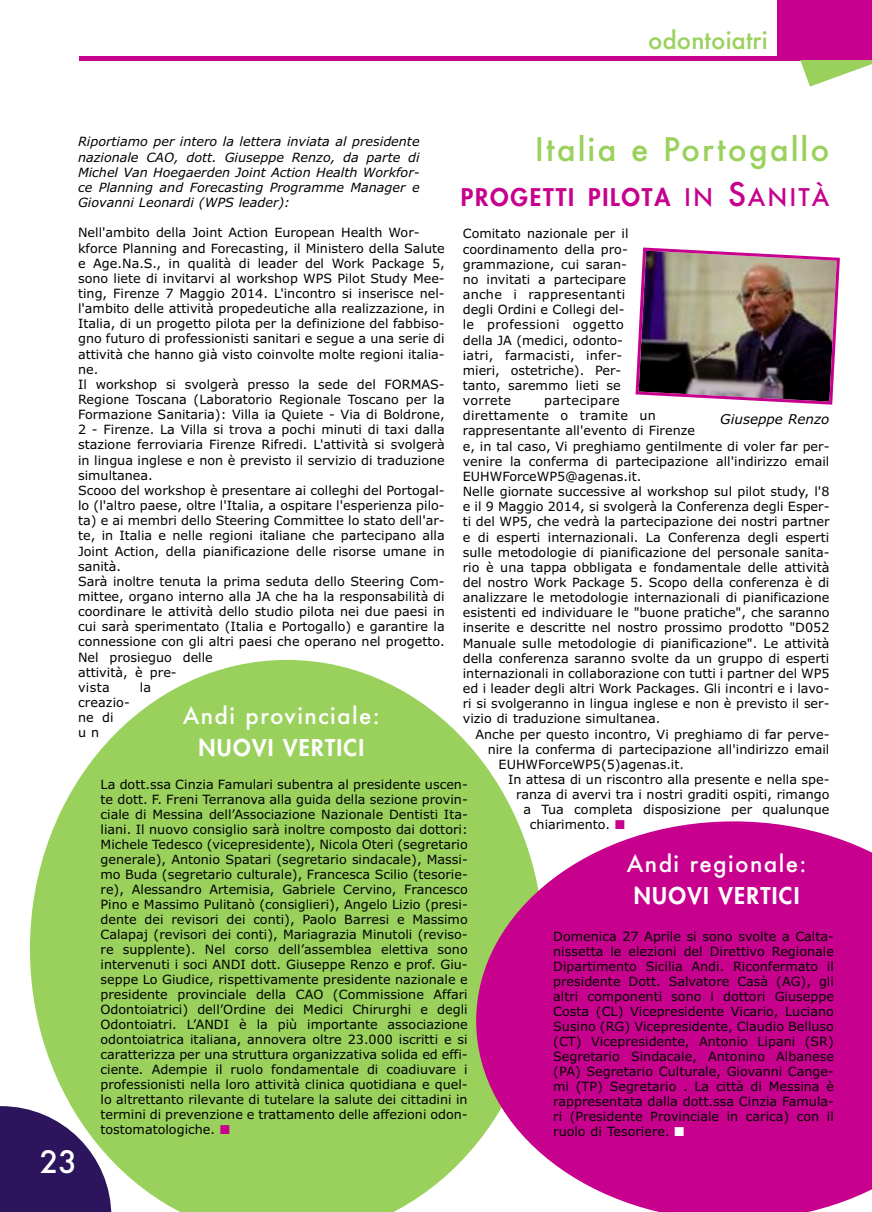
<style>
.page{position:relative;width:872px;height:1212px;background:#fff}
.page>*{position:absolute;margin:0;border:0;box-sizing:border-box;transform-origin:0 0}
.t1{font:500 31.65px "Futura";letter-spacing:.06em;color:#9ad15d}
.t2{font:500 30px "Futura";color:#fff}
.t3{font:500 24px "Futura";color:#9ad15d}
.t4{font:800 23.7px "Futura";letter-spacing:.075em;color:#c7008d}
.t5{font:500 22.5px "Futura";letter-spacing:.06em;color:#fff}
.t6{font:800 22.5px "Futura";letter-spacing:.06em;color:#fff}
.t7{font:italic 13.5px "Verdana";color:#000}
.t8{font:12.75px/15.1px "Verdana";color:#000}
.t9{font:italic 12.75px/15.1px "Verdana";color:#000;text-align:justify}
.s1{font-weight:500}
.s2{font-weight:500;font-size:31.65px}
.s3{color:#c7008d}
.s4{color:#fff}
</style>
<div class="page">
<div style="left:0;top:1106px;width:30px;height:106px;background:#2c155d"></div>
<hr style="left:79px;top:57px;width:721px;height:4px;background:#c7008d">
<svg style="left:800px;top:60px;width:72px;height:27px"></svg>
<div style="left:777px;top:0;width:95px;height:60px;background:#c7008d"></div>
<img style="left:635px;top:247px;width:205px;height:158px">
<svg style="left:30px;top:660px;width:487px;height:552px;background:#a4d272"></svg>
<svg style="left:476px;top:821px;width:396px;height:391px;background:#ca2295"></svg>
<h3 class="t3" style="left:648px;top:27px;width:121px">odontoiatri</h3>
<h1 class="t1" style="left:535px;top:132px;width:296px">Italia e Portogallo</h1>
<h3 class="t4" style="left:461px;top:186px;width:370px">PROGETTI PILOTA <span class="s1">IN</span> <span class="s2">S</span><span class="s1">ANITÀ</span></h3>
<p class="t9" style="left:78px;top:134px;width:343px">Riportiamo per intero la lettera inviata al presidente nazionale CAO, dott. Giuseppe Renzo, da parte di Michel Van Hoegaerden Joint Action Health Workfor&shy;ce Planning and Forecasting Programme Manager e Giovanni Leonardi (WPS leader):</p>
<p class="t8" style="left:78px;top:225px;width:368px">Nell'ambito della Joint Action European Health Wor&shy;kforce Planning and Forecasting, il Ministero della Salute e Age.Na.S., in qualità di leader del Work Package 5, sono liete di invitarvi al workshop WPS Pilot Study Mee&shy;ting, Firenze 7 Maggio 2014. L'incontro si inserisce nel&shy;l'ambito delle attività propedeutiche alla realizzazione, in Italia, di un progetto pilota per la definizione del fabbiso&shy;gno futuro di professionisti sanitari e segue a una serie di attività che hanno già visto coinvolte molte regioni italia&shy;ne.<br>Il workshop si svolgerà presso la sede del FORMAS-Regione Toscana (Laboratorio Regionale Toscano per la Formazione Sanitaria): Villa ia Quiete - Via di Boldrone, 2 - Firenze. La Villa si trova a pochi minuti di taxi dalla stazione ferroviaria Firenze Rifredi. L'attività si svolgerà in lingua inglese e non è previsto il servizio di traduzione simultanea.<br>Scooo del workshop è presentare ai colleghi del Portogal&shy;lo (l'altro paese, oltre l'Italia, a ospitare l'esperienza pilo&shy;ta) e ai membri dello Steering Committee lo stato dell'ar&shy;te, in Italia e nelle regioni italiane che partecipano alla Joint Action, della pianificazione delle risorse umane in sanità.<br>Sarà inoltre tenuta la prima seduta dello Steering Com&shy;mittee, organo interno alla JA che ha la responsabilità di coordinare le attività dello studio pilota nei due paesi in cui sarà sperimentato (Italia e Portogallo) e garantire la connessione con gli altri paesi che operano nel progetto.<br>Nel prosieguo delle<br>attività, è pre-<br>vista</p>
<p class="t8" style="left:463px;top:226px;width:167px">Comitato nazionale per il coordinamento della pro&shy;grammazione, cui saran&shy;no invitati a partecipare anche i rappresentanti degli Ordini e Collegi del&shy;le professioni oggetto della JA (medici, odonto&shy;iatri, farmacisti, infer&shy;mieri, ostetriche). Per&shy;tanto, saremmo lieti se vorrete</p>
<p class="t8" style="left:463px;top:393px;width:368px;text-indent:81px">partecipare<br>direttamente o tramite un<br>rappresentante all'evento di Firenze<br>e, in tal caso, Vi preghiamo gentilmente di voler far per&shy;venire la conferma di partecipazione all'indirizzo email EUHWForceWP5@agenas.it.<br>Nelle giornate successive al workshop sul pilot study, l'8 e il 9 Maggio 2014, si svolgerà la Conferenza degli Esper&shy;ti del WP5, che vedrà la partecipazione dei nostri partner e di esperti internazionali. La Conferenza degli esperti sulle metodologie di pianificazione del personale sanita&shy;rio è una tappa obbligata e fondamentale delle attività del nostro Work Package 5. Scopo della conferenza è di analizzare le metodologie internazionali di pianificazione esistenti ed individuare le "buone pratiche", che saranno inserite e descritte nel nostro prossimo prodotto "D052<br>Manuale sulle metodologie di pianificazione". Le attività della conferenza saranno svolte da un gruppo di esperti internazionali in collaborazione con tutti i partner del WP5 ed i leader degli altri Work Packages. Gli incontri e i lavo&shy;ri si svolgeranno in lingua inglese e non è previsto il ser&shy;vizio di traduzione simultanea.</p>
<p class="t8" style="left:475px;top:726px;width:355px">Anche per questo incontro, Vi preghiamo di far perve-</p>
<p class="t8" style="left:488px;top:742px;width:343px">nire la conferma di partecipazione all'indirizzo email</p>
<p class="t8" style="left:498px;top:757px;width:187px">EUHWForceWP5(5)agenas.it.</p>
<p class="t8" style="left:508px;top:772px;width:323px">In attesa di un riscontro alla presente e nella spe-</p>
<p class="t8" style="left:516px;top:787px;width:315px">ranza di avervi tra i nostri graditi ospiti, rimango</p>
<p class="t8" style="left:523px;top:802px;width:307px">a Tua completa disposizione per qualunque</p>
<p class="t8" style="left:530px;top:817px;width:96px">chiarimento. <span class="s3">■</span></p>
<p class="t7" style="left:720px;top:411px;width:111px">Giuseppe Renzo</p>
<p class="t8" style="left:140px;top:680px;width:13px">la</p>
<p class="t8" style="left:78px;top:695px;width:53px">creazio&shy;ne di<br>u n</p>
<h3 class="t5" style="left:183px;top:703px;width:199px">Andi provinciale:</h3>
<h3 class="t6" style="left:198px;top:737px;width:167px">NUOVI VERTICI</h3>
<p class="t8" style="left:100px;top:777px;width:369px;text-align:justify">La dott.ssa Cinzia Famulari subentra al presidente uscen&shy;te dott. F. Freni Terranova alla guida della sezione provin&shy;ciale di Messina dell’Associazione Nazionale Dentisti Ita&shy;liani. Il nuovo consiglio sarà inoltre composto dai dottori:<br>Michele Tedesco (vicepresidente), Nicola Oteri (segretario generale), Antonio Spatari (segretario sindacale), Massi&shy;mo Buda (segretario culturale), Francesca Scilio (tesorie&shy;re), Alessandro Artemisia, Gabriele Cervino, Francesco Pino e Massimo Pulitanò (consiglieri), Angelo Lizio (presi&shy;dente dei revisori dei conti), Paolo Barresi e Massimo Calapaj (revisori dei conti), Mariagrazia Minutoli (reviso&shy;re supplente). Nel corso dell’assemblea elettiva sono intervenuti i soci ANDI dott. Giuseppe Renzo e prof. Giu&shy;seppe Lo Giudice, rispettivamente presidente nazionale e presidente provinciale della CAO (Commissione Affari Odontoiatrici) dell’Ordine dei Medici Chirurghi e degli Odontoiatri. L’ANDI è la più importante associazione odontoiatrica italiana, annovera oltre 23.000 iscritti e si caratterizza per una struttura organizzativa solida ed effi&shy;ciente. Adempie il ruolo fondamentale di coadiuvare i professionisti nella loro attività clinica quotidiana e quel&shy;lo altrettanto rilevante di tutelare la salute dei cittadini in termini di prevenzione e trattamento delle affezioni odon&shy;tostomatologiche. <span class="s3">■</span></p>
<h3 class="t5" style="left:627px;top:851px;width:181px">Andi regionale:</h3>
<h3 class="t6" style="left:634px;top:885px;width:167px">NUOVI VERTICI</h3>
<p class="t8" style="left:553px;top:929px;width:282px;text-align:justify">Domenica 27 Aprile si sono svolte a Calta&shy;nissetta le elezioni del Direttivo Regionale Dipartimento Sicilia Andi. Riconfermato il presidente Dott. Salvatore Casà (AG), gli altri componenti sono i dottori Giuseppe Costa (CL) Vicepresidente Vicario, Luciano Susino (RG) Vicepresidente, Claudio Belluso (CT) Vicepresidente, Antonio Lipani (SR)<br>Segretario Sindacale, Antonino Albanese (PA) Segretario Culturale, Giovanni Cange&shy;mi (TP) Segretario . La città di Messina è rappresentata dalla dott.ssa Cinzia Famula&shy;ri (Presidente Provinciale in carica) con il ruolo di Tesoriere. <span class="s4">■</span></p>
<h2 class="t2" style="left:40px;top:1145px;width:39px">23</h2>
</div>
